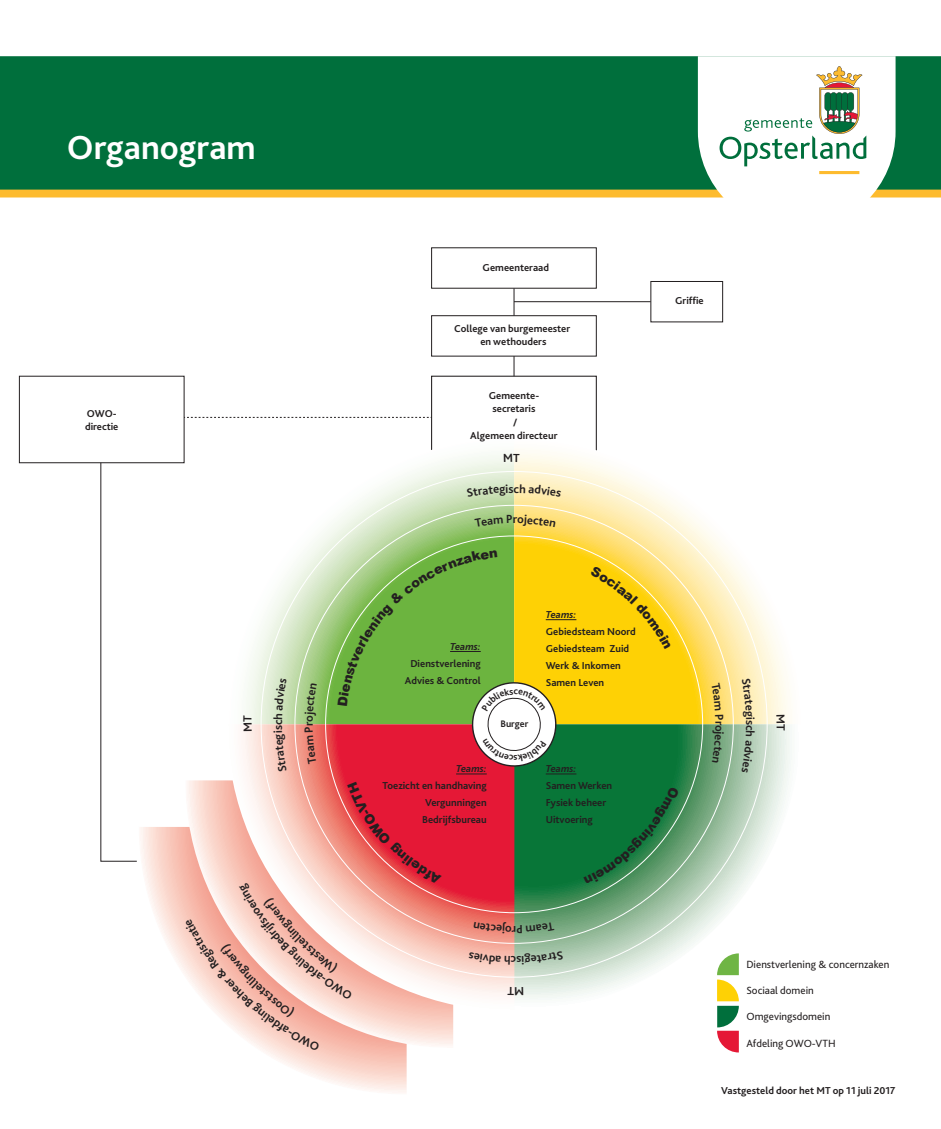
<style>
.page{position:relative;width:941px;height:1129px;background:#fff}
.page>*{position:absolute;margin:0;border:0;box-sizing:border-box;transform-origin:0 0}
.t1{font:700 35px "Bliss 2";color:#fff}
.t2{font:700 12.25px "Bliss 2";color:#231f20}
.t3{font:10.94px "Bliss 2";color:#231f20}
.t4{font:700 10.5px/17px "Bliss 2";color:#231f20;text-align:center}
.t5{font:italic 700 10.5px "Bliss 2";color:#231f20}
.t6{font:700 9.89px "Bliss 2";color:#231f20}
</style>
<div class="page">
<div style="left:431px;top:376px;width:165px;height:113px;background:#fff;border:1px solid #231f20"></div>
<svg style="left:140px;top:827px;width:266px;height:266px"></svg>
<svg style="left:245px;top:438px;width:269px;height:286px"></svg>
<svg style="left:514px;top:438px;width:275px;height:286px"></svg>
<svg style="left:514px;top:724px;width:276px;height:287px"></svg>
<svg style="left:227px;top:724px;width:287px;height:287px;background:#ee6f79"></svg>
<hr style="left:456px;top:774px;width:30px;height:1px;background:#231f20">
<hr style="left:545px;top:774px;width:31px;height:1px;background:#231f20">
<hr style="left:545px;top:619px;width:31px;height:1px;background:#231f20">
<svg style="left:716px;top:953px;width:22px;height:99px"></svg>
<svg style="left:100px;top:463px;width:38px;height:399px"></svg>
<div style="left:19px;top:376px;width:165px;height:87px;border:1px solid #231f20"></div>
<hr style="left:513px;top:288px;width:1px;height:88px;background:#231f20">
<hr style="left:513px;top:301px;width:137px;height:1px;background:#231f20">
<div style="left:650px;top:281px;width:72px;height:41px;border:1px solid #231f20"></div>
<div style="left:431px;top:316px;width:165px;height:40px;background:#fff"></div>
<div style="left:431px;top:315px;width:165px;height:41px;border:1px solid #231f20"></div>
<svg style="left:184px;top:417px;width:247px;height:1px"></svg>
<div style="left:0;top:187px;width:940px;height:10px;background:#fdbb2e"></div>
<div style="left:0;top:56px;width:940px;height:134px;background:#006f3c"></div>
<svg style="left:697px;top:56px;width:198px;height:142px;background:#e1e9e0"></svg>
<svg style="left:590px;top:566px;width:80px;height:83px;background:#fed317"></svg>
<svg style="left:583px;top:786px;width:96px;height:98px;background:#208047"></svg>
<svg style="left:185px;top:782px;width:256px;height:269px"></svg>
<svg style="left:337px;top:550px;width:222px;height:220px;background:#a1aa51"></svg>
<svg style="left:741px;top:678px;width:13px;height:94px"></svg>
<svg style="left:468px;top:952px;width:42px;height:13px"></svg>
<svg style="left:516px;top:951px;width:47px;height:13px"></svg>
<svg style="left:273px;top:726px;width:14px;height:46px"></svg>
<svg style="left:273px;top:678px;width:13px;height:41px"></svg>
<svg style="left:466px;top:484px;width:95px;height:13px"></svg>
<svg style="left:711px;top:682px;width:12px;height:81px"></svg>
<svg style="left:473px;top:921px;width:81px;height:13px"></svg>
<svg style="left:304px;top:683px;width:12px;height:81px"></svg>
<svg style="left:474px;top:515px;width:81px;height:12px"></svg>
<svg style="left:776px;top:714px;width:8px;height:16px"></svg>
<svg style="left:507px;top:986px;width:16px;height:9px"></svg>
<svg style="left:243px;top:715px;width:8px;height:16px"></svg>
<svg style="left:503px;top:454px;width:9px;height:8px"></svg>
<h1 class="t1" style="left:67px;top:125px;width:190px">Organogram</h1>
<p class="t4" style="left:85px;top:407px;width:35px;line-height:12.6px;text-align:left">OWO&shy;directie</p>
<p class="t4" style="left:482px;top:258px;width:68px">Gemeenteraad</p>
<p class="t4" style="left:454px;top:322px;width:117px;line-height:12.6px">College van burgemeester en wethouders</p>
<p class="t4" style="left:488px;top:389px;width:52px;line-height:12.6px">Gemeente&shy;secretaris</p>
<p class="t4" style="left:470px;top:416px;width:89px;line-height:12.6px">/<br>Algemeen directeur</p>
<p class="t2" style="left:513px;top:450px;width:8px">T</p>
<p class="t2" style="left:512px;top:511px;width:6px">r</p>
<p class="t5" style="left:450px;top:640px;width:32px">Teams:</p>
<p class="t4" style="left:404px;top:655px;width:77px">Dienstverlening<br>Advies &amp; Control</p>
<p class="t5" style="left:545px;top:608px;width:32px">Teams:</p>
<p class="t4" style="left:545px;top:623px;width:91px;text-align:left">Gebiedsteam Noord<br>Gebiedsteam Zuid<br>Werk &amp; Inkomen<br>Samen Leven</p>
<p class="t4" style="left:674px;top:292px;width:30px">Griffie</p>
<p class="t2" style="left:270px;top:725px;width:7px;rotate:-90deg">c</p>
<p class="t2" style="left:726px;top:720px;width:6px;rotate:90deg">r</p>
<p class="t6" style="left:500px;top:718px;width:29px">Burger</p>
<p class="t2" style="left:301px;top:726px;width:6px;rotate:-90deg">r</p>
<p class="t5" style="left:456px;top:762px;width:32px">Teams:</p>
<p class="t4" style="left:422px;top:777px;width:66px;text-align:justify;text-indent:-40px">Toezicht en handhaving Vergunningen Bedrijfsbureau</p>
<p class="t5" style="left:545px;top:762px;width:32px">Teams:</p>
<p class="t4" style="left:545px;top:777px;width:68px;text-align:left">Samen Werken<br>Fysiek beheer<br>Uitvoering</p>
<p class="t2" style="left:516px;top:937px;width:6px;rotate:-180deg">r</p>
<p class="t2" style="left:516px;top:968px;width:7px;rotate:-180deg">c</p>
<p class="t3" style="left:746px;top:957px;width:144px">Dienstverlening &amp; concernzaken</p>
<p class="t3" style="left:746px;top:983px;width:69px">Sociaal domein</p>
<p class="t3" style="left:746px;top:1010px;width:85px">Omgevingsdomein</p>
<p class="t3" style="left:746px;top:1036px;width:91px">Afdeling OWO-VTH</p>
<p class="t4" style="left:721px;top:1081px;width:176px">Vastgesteld door het MT op 11 juli 2017</p>
</div>
